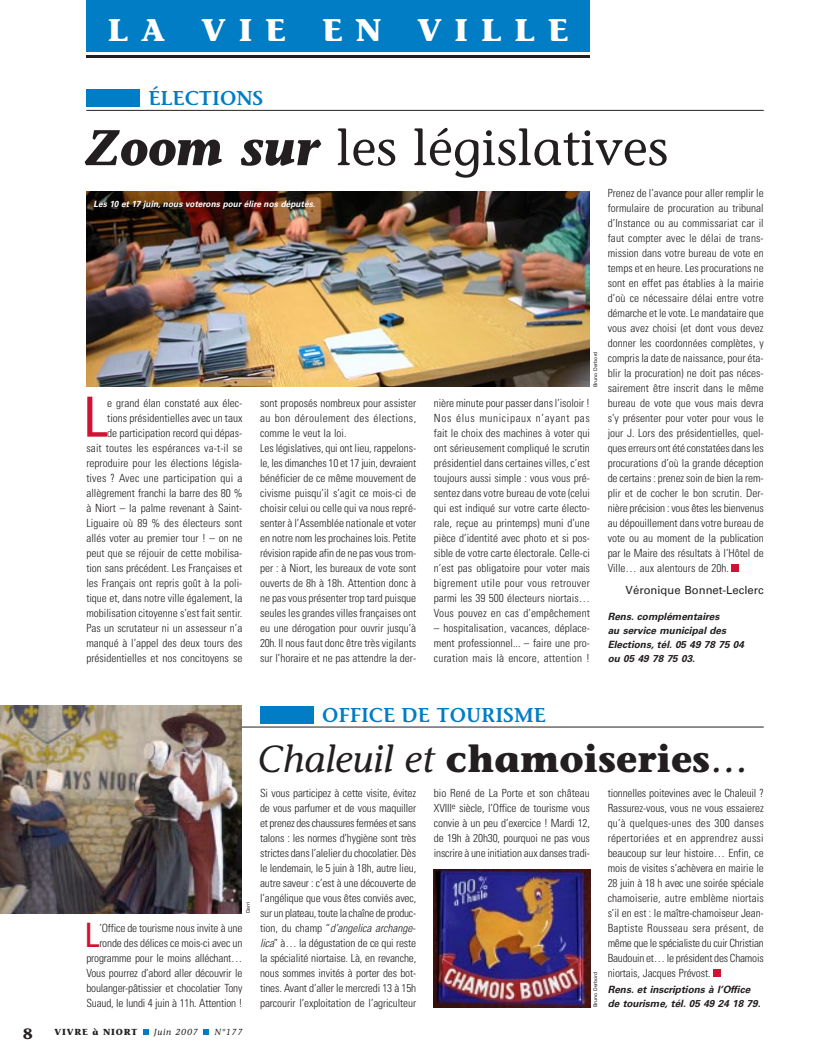
<style>
.page{position:relative;width:817px;height:1064px;background:#fff}
.page>*{position:absolute;margin:0;border:0;box-sizing:border-box;transform-origin:0 0}
.t1{font:condensed 55.38px "Univers";color:#ce1432}
.t2{font:50px "Stone Informal";color:#231f20}
.t3{font:700 37.5px "Stone Informal";color:#231f20}
.t4{font:condensed 33.62px "Univers";color:#ce1432}
.t5{font:700 31.25px "Stone Informal";letter-spacing:.41em;color:#fff}
.t6{font:600 20px "Stone Informal";color:#007dc5}
.t7{font:700 15px "Stone Informal";color:#231f20}
.t8{font:300 condensed 11.25px/15px "Univers";letter-spacing:-.005em;color:#231f20;text-align:justify}
.t9{font:11.25px "Univers";color:#231f20}
.t10{font:italic 700 10px/13.8px "Univers";color:#231f20}
.t11{font:italic 700 8.75px "Univers";letter-spacing:.005em;color:#fff;scale:.95 1}
.t12{font:italic 8.75px "Stone Informal";letter-spacing:.085em;color:#231f20}
.t13{font:700 8.75px "Stone Informal";letter-spacing:.095em;color:#231f20}
.t14{font:5px "Univers";color:#231f20}
.s1{font-weight:700;font-style:italic}
.s2{font-weight:400;font-style:italic}
.s3{font-style:italic}
</style>
<div class="page">
<img style="left:0;top:0;width:764px;height:1035px">
<h3 class="t5" style="left:108px;top:18px;width:462px">LA VIE EN VILLE</h3>
<h3 class="t6" style="left:148px;top:90px;width:116px">ÉLECTIONS</h3>
<h2 class="t2" style="left:86px;top:128px;width:583px"><span class="s1">Zoom sur</span> les législatives</h2>
<p class="t11" style="left:93px;top:200px;width:235px">Les 10 et 17 juin, nous voterons pour élire nos députés.</p>
<p class="t8" style="left:607px;top:186px;width:157px">Prenez de l’avance pour aller remplir le formulaire de procuration au tribunal d’Instance ou au commissariat car il faut compter avec le délai de trans&shy;mission dans votre bureau de vote en temps et en heure. Les procurations ne sont en effet pas établies à la mairie d’où ce nécessaire délai entre votre démarche et le vote. Le mandataire que vous avez choisi (et dont vous devez donner les coordonnées complètes, y compris la date de naissance, pour éta&shy;blir la procuration) ne doit pas néces&shy;sairement être inscrit dans le même bureau de vote que vous mais devra s’y présenter pour voter pour vous le jour J. Lors des présidentielles, quel&shy;ques erreurs ont été constatées dans les procurations d’où la grande déception de certains : prenez soin de bien la rem&shy;plir et de cocher le bon scrutin. Der&shy;nière précision : vous êtes les bienvenus au dépouillement dans votre bureau de vote ou au moment de la publication par le Maire des résultats à l’Hôtel de Ville… aux alentours de 20h.</p>
<p class="t9" style="left:625px;top:586px;width:140px">Véronique Bonnet-Leclerc</p>
<p class="t10" style="left:607px;top:611px;width:138px">Rens. complémentaires<br>au service municipal des<br>Elections, tél. 05 49 78 75 04 ou 05 49 78 75 03.</p>
<p class="t14" style="left:593px;top:387px;width:37px;rotate:-90deg">Bruno Derbord</p>
<h1 class="t1" style="left:83px;top:397px;width:26px">L</h1>
<p class="t8" style="left:86px;top:396px;width:157px;text-align:right">e grand élan constaté aux élec&shy;tions présidentielles avec un taux<br>de participation record qui dépas-<br>sait toutes les espérances va-t-il se reproduire pour les élections législa&shy;tives ? Avec une participation qui a allègrement franchi la barre des 80 % à Niort – la palme revenant à Saint-Liguaire où 89 % des électeurs sont allés voter au premier tour ! – on ne peut que se réjouir de cette mobilisa&shy;tion sans précédent. Les Françaises et les Français ont repris goût à la poli&shy;tique et, dans notre ville également, la mobilisation citoyenne s’est fait sentir.<br>Pas un scrutateur ni un assesseur n’a manqué à l’appel des deux tours des présidentielles et nos concitoyens se</p>
<p class="t8" style="left:260px;top:396px;width:157px;text-align:left">sont proposés nombreux pour assister au bon déroulement des élections, comme le veut la loi.<br>Les législatives, qui ont lieu, rappelons&shy;le, les dimanches 10 et 17 juin, devraient bénéficier de ce même mouvement de civisme puisqu’il s’agit ce mois-ci de choisir celui ou celle qui va nous repré&shy;senter à l’Assemblée nationale et voter en notre nom les prochaines lois. Petite révision rapide afin de ne pas vous trom&shy;per : à Niort, les bureaux de vote sont ouverts de 8h à 18h. Attention donc à ne pas vous présenter trop tard puisque seules les grandes villes françaises ont eu une dérogation pour ouvrir jusqu’à 20h. Il nous faut donc être très vigilants sur l’horaire et ne pas attendre la der-</p>
<p class="t8" style="left:434px;top:396px;width:157px">nière minute pour passer dans l’isoloir !<br>Nos élus municipaux n’ayant pas fait le choix des machines à voter qui ont sérieusement compliqué le scrutin présidentiel dans certaines villes, c’est toujours aussi simple : vous vous pré&shy;sentez dans votre bureau de vote (celui qui est indiqué sur votre carte électo&shy;rale, reçue au printemps) muni d’une pièce d’identité avec photo et si pos&shy;sible de votre carte électorale. Celle-ci n’est pas obligatoire pour voter mais bigrement utile pour vous retrouver parmi les 39 500 électeurs niortais… Vous pouvez en cas d’empêchement</p>
<p class="t8" style="left:434px;top:621px;width:157px">– hospitalisation, vacances, déplace&shy;ment professionnel... – faire une pro&shy;curation mais là encore, attention !</p>
<h3 class="t6" style="left:322px;top:707px;width:225px">OFFICE DE TOURISME</h3>
<p class="t14" style="left:246px;top:913px;width:13px;rotate:-90deg">Darri</p>
<h3 class="t4" style="left:85px;top:922px;width:16px">L</h3>
<p class="t8" style="left:86px;top:921px;width:157px;text-align:right">’Office de tourisme nous invite à une ronde des délices ce mois-ci avec un programme pour le moins alléchant… Vous pourrez d’abord aller découvrir le boulanger-pâtissier et chocolatier Tony Suaud, le lundi 4 juin à 11h. Attention !</p>
<h3 class="t7" style="left:23px;top:1028px;width:11px">8</h3>
<p class="t13" style="left:54px;top:1028px;width:85px">VIVRE à NIORT</p>
<p class="t12" style="left:154px;top:1028px;width:45px">Juin 2007</p>
<p class="t12" style="left:214px;top:1028px;width:29px">N°177</p>
<h3 class="t3" style="left:257px;top:745px;width:491px"><span class="s2">Chaleuil et</span> chamoiseries<span class="s2">…</span></h3>
<p class="t8" style="left:260px;top:786px;width:157px;text-align:left">Si vous participez à cette visite, évitez de vous parfumer et de vous maquiller et prenez des chaussures fermées et sans talons : les normes d’hygiène sont très strictes dans l’alelier du chocolatier. Dès le lendemain, le 5 juin à 18h, autre lieu, autre saveur : c’est à une découverte de l’angélique que vous êtes conviés avec, sur un plateau, toute la chaîne de produc&shy;tion, du champ “<span class="s3">d’angelica archange&shy;lica</span>” à… la dégustation de ce qui reste la spécialité niortaise. Là, en revanche, nous sommes invités à porter des bot&shy;tines. Avant d’aller le mercredi 13 à 15h parcourir l’exploitation de l’agriculteur</p>
<p class="t8" style="left:434px;top:786px;width:157px">bio René de La Porte et son château XVIII<sup>e</sup> siècle, l’Office de tourisme vous convie à un peu d’exercice ! Mardi 12, de 19h à 20h30, pourquoi ne pas vous inscrire à une initiation aux danses tradi-</p>
<p class="t8" style="left:607px;top:786px;width:157px">tionnelles poitevines avec le Chaleuil ?<br>Rassurez-vous, vous ne vous essaierez qu’à quelques-unes des 300 danses répertoriées et en apprendrez aussi beaucoup sur leur histoire… Enfin, ce mois de visites s’achèvera en mairie le 28 juin à 18 h avec une soirée spéciale chamoiserie, autre emblème niortais s’il en est : le maître-chamoiseur Jean-Baptiste Rousseau sera présent, de même que le spécialiste du cuir Christian Baudouin et… le président des Chamois niortais, Jacques Prévost.</p>
<p class="t14" style="left:593px;top:1007px;width:37px;rotate:-90deg">Bruno Derbord</p>
<p class="t10" style="left:607px;top:983px;width:154px">Rens. et inscriptions à l’Office de tourisme, tél. 05 49 24 18 79.</p>
</div>
